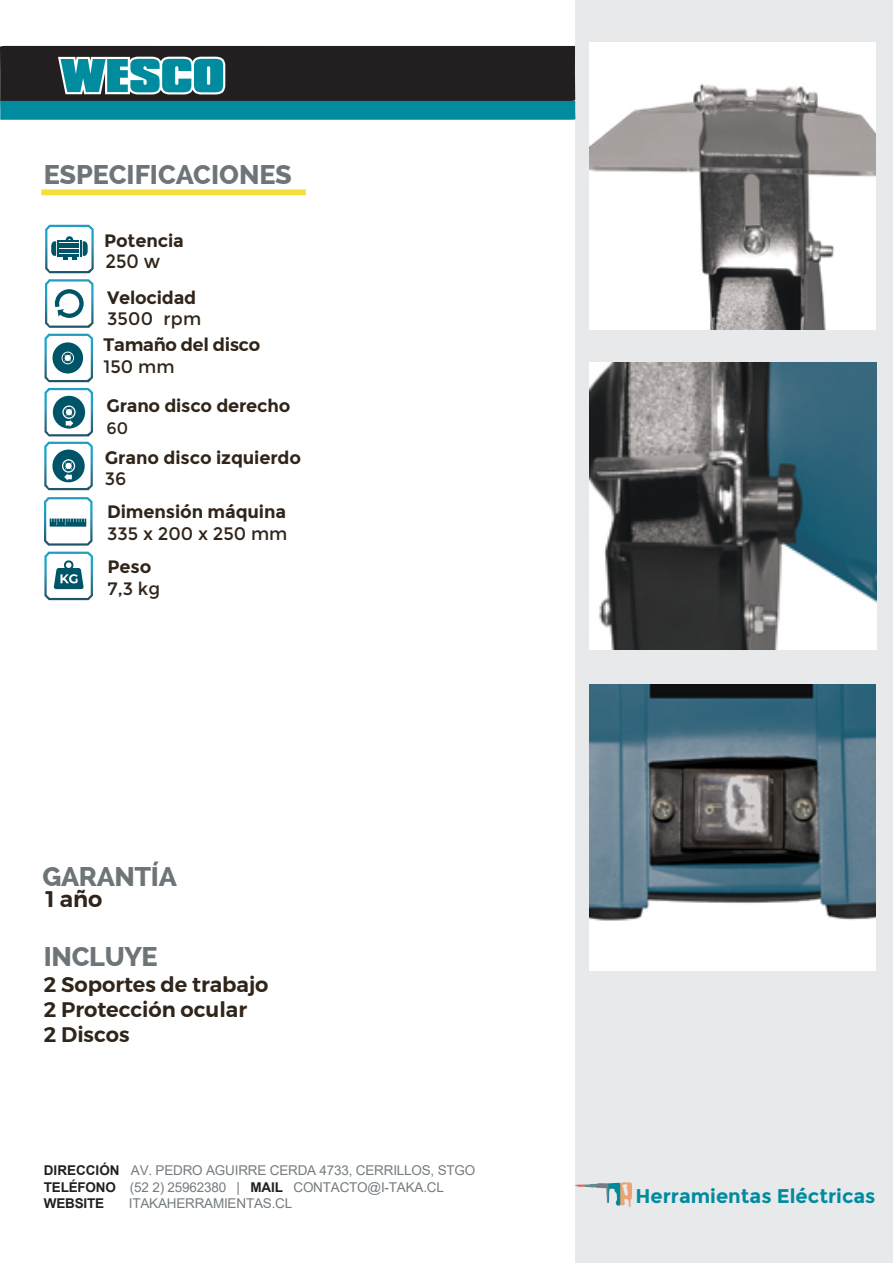
<style>
.page{position:relative;width:893px;height:1263px;background:#fff}
.page>*{position:absolute;margin:0;border:0;box-sizing:border-box;transform-origin:0 0}
.t1{font:800 27px "Raleway";letter-spacing:-.015em;color:#6e7579}
.t2{font:600 22.5px "Montserrat";color:#30251a}
.t3{font:600 21px/25.2px "Montserrat";letter-spacing:-.005em;color:#30251a}
.t4{font:700 19.8px "Montserrat";color:#008b9e}
.t5{font:19.2px "Montserrat";color:#30251a;scale:.94 1}
.t6{font:700 18px "Montserrat";letter-spacing:-.01em;color:#30251a}
.t7{font:18px "Montserrat";letter-spacing:-.005em;color:#30251a}
.t8{font:600 18px "Montserrat";letter-spacing:-.01em;color:#30251a}
.t9{font:16.5px "Montserrat";color:#30251a}
.t10{font:13.5px/16.2px "Arial";letter-spacing:-.015em;color:#757c80}
.s1{font-weight:700;color:#231f20}
</style>
<div class="page">
<div style="left:575px;top:0;width:318px;height:1263px;background:#e7e9eb"></div>
<img style="left:575px;top:1182px;width:57px;height:25px">
<svg style="left:41px;top:189px;width:265px;height:6px;background:#f2e148"></svg>
<svg style="left:0;top:46px;width:575px;height:74px;background:#214f56"></svg>
<img style="left:45px;top:225px;width:49px;height:48px">
<img style="left:45px;top:388px;width:48px;height:48px">
<img style="left:44px;top:497px;width:49px;height:49px">
<svg style="left:50px;top:518px;width:36px;height:9px"></svg>
<svg style="left:51px;top:236px;width:37px;height:24px"></svg>
<img style="left:45px;top:334px;width:48px;height:48px">
<img style="left:45px;top:279px;width:49px;height:49px">
<svg style="left:55px;top:289px;width:29px;height:29px"></svg>
<img style="left:44px;top:442px;width:49px;height:48px">
<svg style="left:52px;top:342px;width:31px;height:31px"></svg>
<svg style="left:47px;top:396px;width:38px;height:33px"></svg>
<svg style="left:52px;top:450px;width:33px;height:32px"></svg>
<img style="left:44px;top:552px;width:49px;height:48px">
<img style="left:589px;top:43px;width:287px;height:286px">
<img style="left:589px;top:362px;width:287px;height:287px">
<img style="left:589px;top:684px;width:287px;height:287px">
<h1 class="t1" style="left:44px;top:159px;width:250px">ESPECIFICACIONES</h1>
<h3 class="t6" style="left:104px;top:229px;width:81px">Potencia</h3>
<h3 class="t5" style="left:106px;top:250px;width:60px">250 w</h3>
<h3 class="t6" style="left:107px;top:286px;width:91px">Velocidad</h3>
<h3 class="t7" style="left:107px;top:308px;width:96px">3500 rpm</h3>
<h3 class="t8" style="left:104px;top:330px;width:158px">Tamaño del disco</h3>
<h3 class="t7" style="left:104px;top:356px;width:73px">150 mm</h3>
<h3 class="t6" style="left:107px;top:395px;width:185px">Grano disco derecho</h3>
<p class="t9" style="left:107px;top:418px;width:23px">60</p>
<h3 class="t6" style="left:105px;top:447px;width:198px">Grano disco izquierdo</h3>
<h3 class="t7" style="left:105px;top:468px;width:23px">36</h3>
<h3 class="t6" style="left:107px;top:501px;width:180px">Dimensión máquina</h3>
<h3 class="t7" style="left:107px;top:523px;width:182px">335 x 200 x 250 mm</h3>
<h3 class="t6" style="left:108px;top:556px;width:45px">Peso</h3>
<h3 class="t7" style="left:108px;top:578px;width:54px">7,3 kg</h3>
<h1 class="t1" style="left:42px;top:861px;width:136px">GARANTÍA</h1>
<h2 class="t2" style="left:46px;top:881px;width:58px">1 año</h2>
<h1 class="t1" style="left:44px;top:941px;width:115px">INCLUYE</h1>
<h3 class="t3" style="left:44px;top:971px;width:226px">2 Soportes de trabajo<br>2 Protección ocular<br>2 Discos</h3>
<p class="t10" style="left:44px;top:1162px;width:433px"><span class="s1">DIRECCIÓN</span> AV. PEDRO AGUIRRE CERDA 4733, CERRILLOS, STGO<br><span class="s1">TELÉFONO</span> (52 2) 25962380 | <span class="s1">MAIL</span> CONTACTO@I-TAKA.CL<br><span class="s1">WEBSITE</span></p>
<p class="t10" style="left:129px;top:1195px;width:165px">ITAKAHERRAMIENTAS.CL</p>
<h3 class="t4" style="left:635px;top:1184px;width:242px">Herramientas Eléctricas</h3>
</div>
